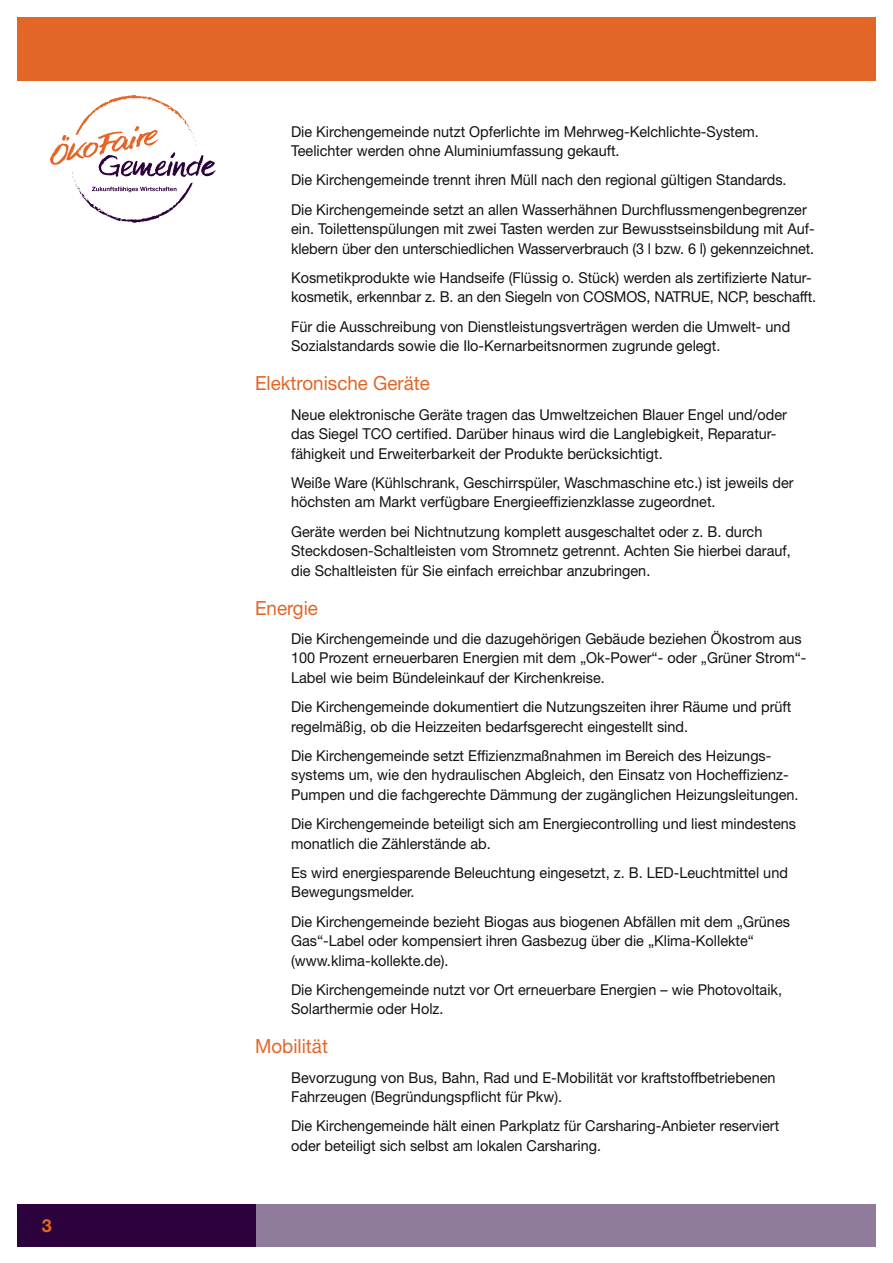
<style>
.page{position:relative;width:893px;height:1263px;background:#fff}
.page>*{position:absolute;margin:0;border:0;box-sizing:border-box;transform-origin:0 0}
.t1{font:19.5px "Helvetica Neue LT Std";color:#e26627;scale:.96 1}
.t2{font:700 18px "Helvetica Neue LT Std";color:#e26627}
.t3{font:15px/19.5px "Helvetica Neue LT Std";color:#121212;scale:.96 1}
</style>
<div class="page">
<div style="left:255px;top:1204px;width:621px;height:42px;background:#8f7c9b"></div>
<div style="left:17px;top:1204px;width:238px;height:42px;background:#2b023b"></div>
<div style="left:17px;top:17px;width:859px;height:63px;background:#e26627"></div>
<svg style="left:50px;top:95px;width:166px;height:128px"></svg>
<p class="t2" style="left:42px;top:1214px;width:12px">3</p>
<p class="t3" style="left:291px;top:121px;width:489px">Die Kirchengemeinde nutzt Opferlichte im Mehrweg-Kelchlichte-System.<br>Teelichter werden ohne Aluminiumfassung gekauft.</p>
<p class="t3" style="left:291px;top:165px;width:539px;line-height:29.2px">Die Kirchengemeinde trennt ihren Müll nach den regional gültigen Standards.<br>Die Kirchengemeinde setzt an allen Wasserhähnen Durchflussmengenbegrenzer</p>
<p class="t3" style="left:291px;top:219px;width:547px">ein. Toilettenspülungen mit zwei Tasten werden zur Bewusstseinsbildung mit Auf&shy;klebern über den unterschiedlichen Wasserverbrauch (3 l bzw. 6 l) gekennzeichnet.</p>
<p class="t3" style="left:291px;top:268px;width:548px">Kosmetikprodukte wie Handseife (Flüssig o. Stück) werden als zertifizierte Natur&shy;kosmetik, erkennbar z. B. an den Siegeln von COSMOS, NATRUE, NCP, beschafft.</p>
<p class="t3" style="left:291px;top:316px;width:521px">Für die Ausschreibung von Dienstleistungsverträgen werden die Umwelt- und<br>Sozialstandards sowie die Ilo-Kernarbeitsnormen zugrunde gelegt.</p>
<h1 class="t1" style="left:255px;top:372px;width:184px">Elektronische Geräte</h1>
<p class="t3" style="left:291px;top:404px;width:518px">Neue elektronische Geräte tragen das Umweltzeichen Blauer Engel und/oder das Siegel TCO certified. Darüber hinaus wird die Langlebigkeit, Reparatur&shy;fähigkeit und Erweiterbarkeit der Produkte berücksichtigt.</p>
<p class="t3" style="left:291px;top:472px;width:525px">Weiße Ware (Kühlschrank, Geschirrspüler, Waschmaschine etc.) ist jeweils der höchsten am Markt verfügbare Energieeffizienzklasse zugeordnet.</p>
<p class="t3" style="left:291px;top:521px;width:522px">Geräte werden bei Nichtnutzung komplett ausgeschaltet oder z. B. durch<br>Steckdosen-Schaltleisten vom Stromnetz getrennt. Achten Sie hierbei darauf, die Schaltleisten für Sie einfach erreichbar anzubringen.</p>
<h1 class="t1" style="left:255px;top:596px;width:67px">Energie</h1>
<p class="t3" style="left:291px;top:628px;width:538px">Die Kirchengemeinde und die dazugehörigen Gebäude beziehen Ökostrom aus<br>100 Prozent erneuerbaren Energien mit dem „Ok-Power“- oder „Grüner Strom“-<br>Label wie beim Bündeleinkauf der Kirchenkreise.</p>
<p class="t3" style="left:291px;top:697px;width:523px">Die Kirchengemeinde dokumentiert die Nutzungszeiten ihrer Räume und prüft regelmäßig, ob die Heizzeiten bedarfsgerecht eingestellt sind.</p>
<p class="t3" style="left:291px;top:745px;width:530px">Die Kirchengemeinde setzt Effizienzmaßnahmen im Bereich des Heizungs&shy;systems um, wie den hydraulischen Abgleich, den Einsatz von Hocheffizienz-<br>Pumpen und die fachgerechte Dämmung der zugänglichen Heizungsleitungen.</p>
<p class="t3" style="left:291px;top:814px;width:527px">Die Kirchengemeinde beteiligt sich am Energiecontrolling und liest mindestens monatlich die Zählerstände ab.</p>
<p class="t3" style="left:291px;top:862px;width:519px">Es wird energiesparende Beleuchtung eingesetzt, z. B. LED-Leuchtmittel und<br>Bewegungsmelder.</p>
<p class="t3" style="left:291px;top:911px;width:521px">Die Kirchengemeinde bezieht Biogas aus biogenen Abfällen mit dem „Grünes<br>Gas“-Label oder kompensiert ihren Gasbezug über die „Klima-Kollekte“ (www.klima-kollekte.de).</p>
<p class="t3" style="left:291px;top:979px;width:513px">Die Kirchengemeinde nutzt vor Ort erneuerbare Energien – wie Photovoltaik,<br>Solarthermie oder Holz.</p>
<h1 class="t1" style="left:255px;top:1035px;width:77px">Mobilität</h1>
<p class="t3" style="left:291px;top:1067px;width:506px">Bevorzugung von Bus, Bahn, Rad und E-Mobilität vor kraftstoffbetriebenen<br>Fahrzeugen (Begründungspflicht für Pkw).</p>
<p class="t3" style="left:291px;top:1116px;width:510px">Die Kirchengemeinde hält einen Parkplatz für Carsharing-Anbieter reserviert oder beteiligt sich selbst am lokalen Carsharing.</p>
</div>
